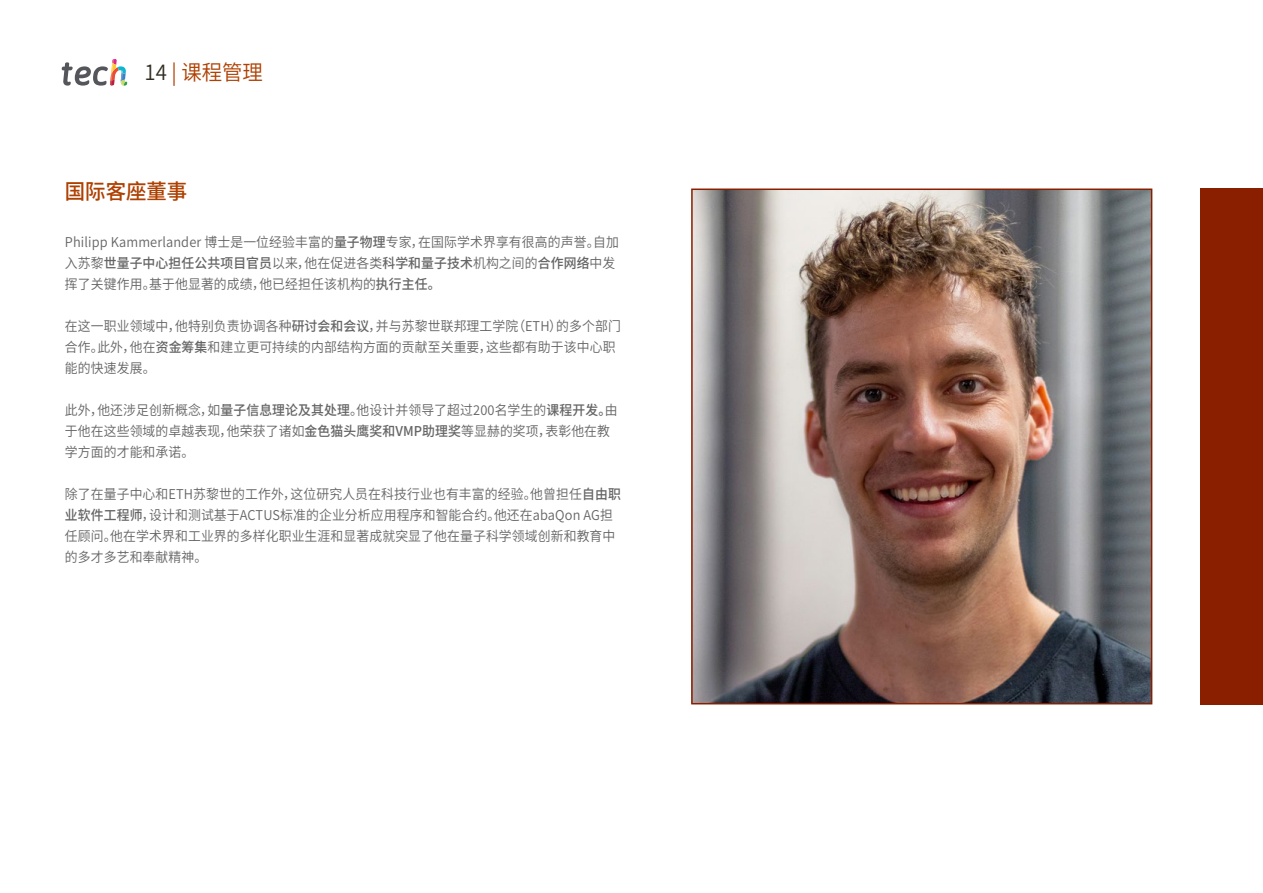
<style>
.page{position:relative;width:1263px;height:893px;background:#fff}
.page>*{position:absolute;margin:0;border:0;box-sizing:border-box;transform-origin:0 0}
.t1{font:21px "Source Han Sans CN";color:#ae4001}
.t2{font:500 21px "Source Han Sans CN";color:#ae4001}
.t3{font:13.5px/21px "Source Han Sans CN";letter-spacing:.01em;color:#656565;scale:.95 1}
.s1{color:#312e20}
.s2{font-weight:500}
</style>
<div class="page">
<div style="left:1200px;top:188px;width:63px;height:516px;background:#8a1f00"></div>
<svg style="left:62px;top:59px;width:65px;height:27px"></svg>
<img style="left:694px;top:191px;width:455px;height:510px">
<div style="left:691px;top:188px;width:461px;height:516px;border:2px solid #8a1f00"></div>
<h1 class="t1" style="left:145px;top:61px;width:120px"><span class="s1">14</span> | 课程管理</h1>
<h1 class="t2" style="left:65px;top:179px;width:124px">国际客座董事</h1>
<p class="t3" style="left:65px;top:231px;width:585px">Philipp Kammerlander 博士是一位经验丰富的<span class="s2">量子物理</span>专家，在国际学术界享有很高的声誉。自加入苏黎<span class="s2">世量子中心担任公共项目官员</span>以来，他在促进各类<span class="s2">科学和量子技术</span>机构之间的<span class="s2">合作网络</span>中发挥了关键作用。基于他显著的成绩，他已经担任该机构的<span class="s2">执行主任。</span></p>
<p class="t3" style="left:65px;top:315px;width:587px">在这一职业领域中，他特别负责协调各种<span class="s2">研讨会和会议</span>，并与苏黎世联邦理工学院（ETH）的多个部门合作。此外，他在<span class="s2">资金筹集</span>和建立更可持续的内部结构方面的贡献至关重要，这些都有助于该中心职能的快速发展。</p>
<p class="t3" style="left:65px;top:399px;width:583px">此外，他还涉足创新概念，如<span class="s2">量子信息理论及其处理</span>。他设计并领导了超过200名学生的<span class="s2">课程开发。</span>由于他在这些领域的卓越表现，他荣获了诸如<span class="s2">金色猫头鹰奖和VMP助理奖</span>等显赫的奖项，表彰他在教学方面的才能和承诺。</p>
<p class="t3" style="left:65px;top:483px;width:587px">除了在量子中心和ETH苏黎世的工作外，这位研究人员在科技行业也有丰富的经验。他曾担任<span class="s2">自由职业软件工程师</span>，设计和测试基于ACTUS标准的企业分析应用程序和智能合约。他还在abaQon AG担任顾问。他在学术界和工业界的多样化职业生涯和显著成就突显了他在量子科学领域创新和教育中的多才多艺和奉献精神。</p>
</div>
